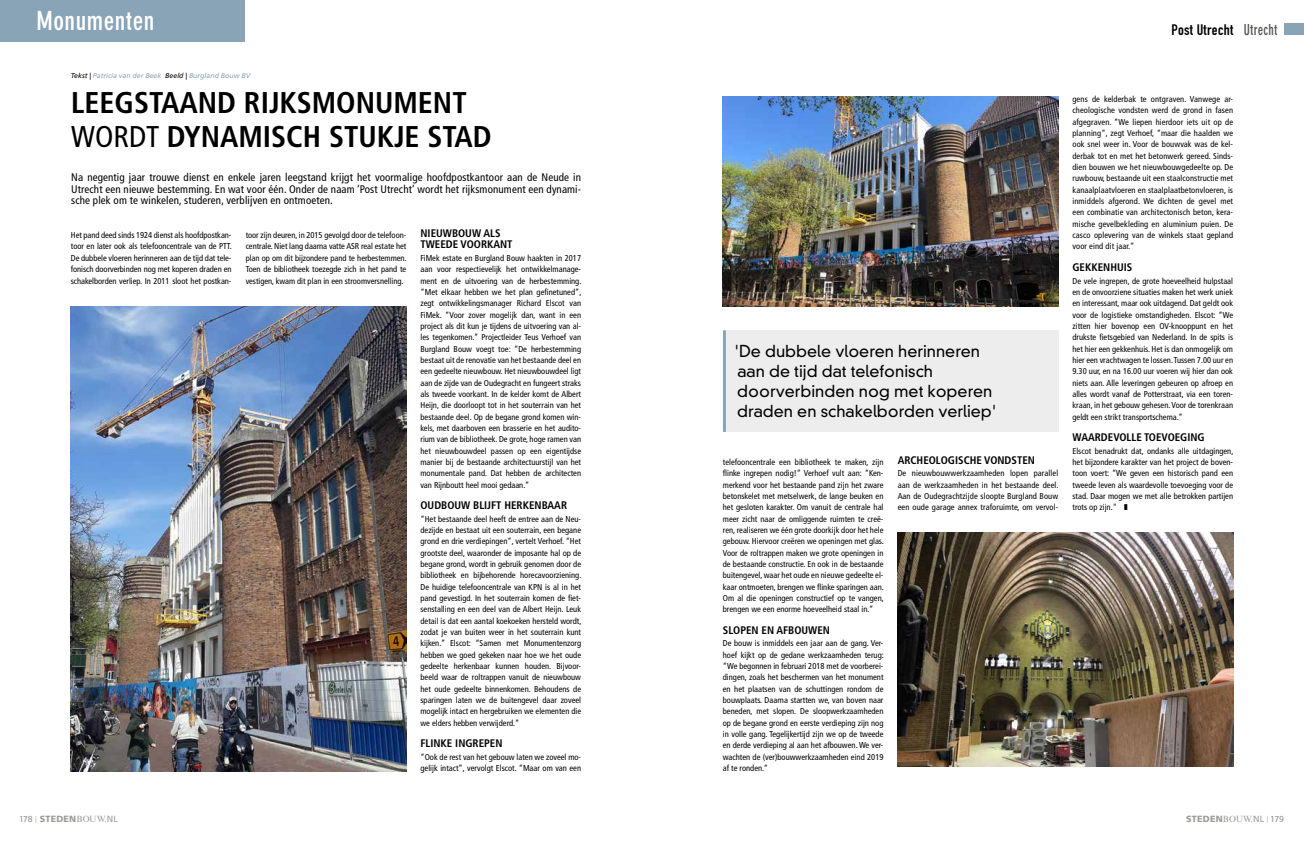
<style>
.page{position:relative;width:1304px;height:842px;background:#fff}
.page>*{position:absolute;margin:0;border:0;box-sizing:border-box;transform-origin:0 0}
.t1{font:700 condensed 30px/34px "Frutiger LT Std";color:#000}
.t2{font:700 condensed 26px "DIN Neuzeit Grotesk Std";letter-spacing:.02em;color:#fff}
.t3{font:300 16px/20px "DIN Neuzeit Grotesk Std";color:#000}
.t4{font:15px "DIN Engschrift Std";letter-spacing:.02em;color:#000;scale:1.04 1}
.t5{font:condensed 11px/11.3px "Frutiger LT Std";letter-spacing:.01em;color:#000;text-align:justify}
.t6{font:700 condensed 11px/11.3px "Frutiger LT Std";color:#000}
.t7{font:900 9px "Frutiger LT Std";letter-spacing:.02em;color:#9d9d9c}
.t8{font:condensed 8.5px/11.3px "Frutiger LT Std";color:#000;text-align:justify}
.t9{font:italic 7px "Frutiger LT Std";color:#89a4b6}
.s1{color:#000}
.s2{font-weight:400}
.s3{font-family:"DIN Neuzeit Grotesk Std";font-weight:700;font-stretch:condensed;color:#575756}
.s4{font-family:"Quay Sans ITC Std";font-weight:500}
.s5{font-family:"Quay Sans ITC Std";font-weight:400;font-size:7px}
.s6{font-family:"Times New Roman MT Std";font-weight:400}
</style>
<div class="page">
<div style="left:1284px;top:24px;width:20px;height:11px;background:#89a4b6"></div>
<div style="left:0;top:0;width:244px;height:41px;background:#89a4b6"></div>
<img style="left:71px;top:306px;width:335px;height:465px">
<div style="left:723px;top:330px;width:335px;height:102px;background:#ededed"></div>
<hr style="left:723px;top:330px;width:3px;height:102px;background:#89a4b6">
<img style="left:723px;top:96px;width:335px;height:210px">
<img style="left:898px;top:533px;width:335px;height:233px">
<h2 class="t2" style="left:37px;top:6px;width:119px">Monumenten</h2>
<p class="t9" style="left:71px;top:72px;width:181px"><span class="s1">Tekst |</span> Patricia van der Beek <span class="s1">Beeld |</span> Burgland Bouw BV</p>
<h1 class="t1" style="left:71px;top:85px;width:422px">LEEGSTAAND RIJKSMONUMENT<br><span class="s2">WORDT</span> DYNAMISCH STUKJE STAD</h1>
<p class="t5" style="left:71px;top:172px;width:511px">Na negentig jaar trouwe dienst en enkele jaren leegstand krijgt het voormalige hoofdpostkantoor aan de Neude in Utrecht een nieuwe bestemming. En wat voor één. Onder de naam ‘Post Utrecht’ wordt het rijksmonument een dynami&shy;sche plek om te winkelen, studeren, verblijven en ontmoeten.</p>
<p class="t8" style="left:71px;top:230px;width:162px">Het pand deed sinds 1924 dienst als hoofdpostkan&shy;toor en later ook als telefooncentrale van de PTT.<br>De dubbele vloeren herinneren aan de tijd dat tele&shy;fonisch doorverbinden nog met koperen draden en schakelborden verliep. In 2011 sloot het postkan-</p>
<p class="t8" style="left:246px;top:230px;width:162px">toor zijn deuren, in 2015 gevolgd door de telefoon&shy;centrale. Niet lang daarna vatte ASR real estate het plan op om dit bijzondere pand te herbestemmen.<br>Toen de bibliotheek toezegde zich in het pand te vestigen, kwam dit plan in een stroomversnelling.</p>
<p class="t6" style="left:420px;top:228px;width:94px">NIEUWBOUW ALS<br>TWEEDE VOORKANT</p>
<p class="t8" style="left:420px;top:252px;width:162px">FiMek estate en Burgland Bouw haakten in 2017 aan voor respectievelijk het ontwikkelmanage&shy;ment en de uitvoering van de herbestemming. “Met elkaar hebben we het plan gefinetuned”, zegt ontwikkelingsmanager Richard Elscot van FiMek. “Voor zover mogelijk dan, want in een project als dit kun je tijdens de uitvoering van al&shy;les tegenkomen.” Projectleider Teus Verhoef van Burgland Bouw voegt toe: “De herbestemming bestaat uit de renovatie van het bestaande deel en een gedeelte nieuwbouw. Het nieuwbouwdeel ligt aan de zijde van de Oudegracht en fungeert straks als tweede voorkant. In de kelder komt de Albert Heijn, die doorloopt tot in het souterrain van het bestaande deel. Op de begane grond komen win&shy;kels, met daarboven een brasserie en het audito&shy;rium van de bibliotheek. De grote, hoge ramen van het nieuwbouwdeel passen op een eigentijdse manier bij de bestaande architectuurstijl van het monumentale pand. Dat hebben de architecten van Rijnboutt heel mooi gedaan.”</p>
<p class="t6" style="left:420px;top:500px;width:148px">OUDBOUW BLIJFT HERKENBAAR</p>
<p class="t8" style="left:420px;top:513px;width:162px">“Het bestaande deel heeft de entree aan de Neu&shy;dezijde en bestaat uit een souterrain, een begane grond en drie verdiepingen”, vertelt Verhoef. “Het grootste deel, waaronder de imposante hal op de begane grond, wordt in gebruik genomen door de bibliotheek en bijbehorende horecavoorziening.<br>De huidige telefooncentrale van KPN is al in het pand gevestigd. In het souterrain komen de fiet&shy;senstalling en een deel van de Albert Heijn. Leuk detail is dat een aantal koekoeken hersteld wordt, zodat je van buiten weer in het souterrain kunt kijken.” Elscot: “Samen met Monumentenzorg hebben we goed gekeken naar hoe we het oude gedeelte herkenbaar kunnen houden. Bijvoor&shy;beeld waar de roltrappen vanuit de nieuwbouw het oude gedeelte binnenkomen. Behoudens de sparingen laten we de buitengevel daar zoveel mogelijk intact en hergebruiken we elementen die we elders hebben verwijderd.”</p>
<p class="t6" style="left:420px;top:738px;width:84px">FLINKE INGREPEN</p>
<p class="t8" style="left:420px;top:751px;width:162px">“Ook de rest van het gebouw laten we zoveel mo&shy;gelijk intact”, vervolgt Elscot. “Maar om van een</p>
<h3 class="t4" style="left:1172px;top:21px;width:103px">Post Utrecht <span class="s3">Utrecht</span></h3>
<h3 class="t3" style="left:734px;top:341px;width:264px">'De dubbele vloeren herinneren aan de tijd dat telefonisch doorverbinden nog met koperen draden en schakelborden verliep'</h3>
<p class="t8" style="left:723px;top:456px;width:162px">telefooncentrale een bibliotheek te maken, zijn flinke ingrepen nodig!” Verhoef vult aan: “Ken&shy;merkend voor het bestaande pand zijn het zware betonskelet met metselwerk, de lange beuken en het gesloten karakter. Om vanuit de centrale hal meer zicht naar de omliggende ruimten te creë&shy;ren, realiseren we één grote doorkijk door het hele gebouw. Hiervoor creëren we openingen met glas.<br>Voor de roltrappen maken we grote openingen in de bestaande constructie. En ook in de bestaande buitengevel, waar het oude en nieuwe gedeelte el&shy;kaar ontmoeten, brengen we flinke sparingen aan.<br>Om al die openingen constructief op te vangen, brengen we een enorme hoeveelheid staal in.”</p>
<p class="t6" style="left:723px;top:625px;width:109px">SLOPEN EN AFBOUWEN</p>
<p class="t8" style="left:723px;top:638px;width:162px">De bouw is inmiddels een jaar aan de gang. Ver&shy;hoef kijkt op de gedane werkzaamheden terug: “We begonnen in februari 2018 met de voorberei&shy;dingen, zoals het beschermen van het monument en het plaatsen van de schuttingen rondom de bouwplaats. Daarna startten we, van boven naar beneden, met slopen. De sloopwerkzaamheden op de begane grond en eerste verdieping zijn nog in volle gang. Tegelijkertijd zijn we op de tweede en derde verdieping al aan het afbouwen. We ver&shy;wachten de (ver)bouwwerkzaamheden eind 2019 af te ronden.”</p>
<p class="t6" style="left:898px;top:454px;width:139px">ARCHEOLOGISCHE VONDSTEN</p>
<p class="t8" style="left:898px;top:468px;width:162px">De nieuwbouwwerkzaamheden lopen parallel aan de werkzaamheden in het bestaande deel.<br>Aan de Oudegrachtzijde sloopte Burgland Bouw een oude garage annex traforuimte, om vervol-</p>
<p class="t8" style="left:1072px;top:94px;width:162px">gens de kelderbak te ontgraven. Vanwege ar&shy;cheologische vondsten werd de grond in fasen afgegraven. “We liepen hierdoor iets uit op de planning”, zegt Verhoef, “maar die haalden we ook snel weer in. Voor de bouwvak was de kel&shy;derbak tot en met het betonwerk gereed. Sinds&shy;dien bouwen we het nieuwbouwgedeelte op. De ruwbouw, bestaande uit een staalconstructie met kanaalplaatvloeren en staalplaatbetonvloeren, is inmiddels afgerond. We dichten de gevel met een combinatie van architectonisch beton, kera&shy;mische gevelbekleding en aluminium puien. De casco oplevering van de winkels staat gepland voor eind dit jaar.”</p>
<p class="t6" style="left:1072px;top:262px;width:61px">GEKKENHUIS</p>
<p class="t8" style="left:1072px;top:275px;width:162px">De vele ingrepen, de grote hoeveelheid hulpstaal en de onvoorziene situaties maken het werk uniek en interessant, maar ook uitdagend. Dat geldt ook voor de logistieke omstandigheden. Elscot: “We zitten hier bovenop een OV-knooppunt en het drukste fietsgebied van Nederland. In de spits is het hier een gekkenhuis. Het is dan onmogelijk om hier een vrachtwagen te lossen. Tussen 7.00 uur en 9.30 uur, en na 16.00 uur voeren wij hier dan ook niets aan. Alle leveringen gebeuren op afroep en alles wordt vanaf de Potterstraat, via een toren&shy;kraan, in het gebouw gehesen. Voor de torenkraan geldt een strikt transportschema.”</p>
<p class="t6" style="left:1072px;top:432px;width:134px">WAARDEVOLLE TOEVOEGING</p>
<p class="t8" style="left:1072px;top:445px;width:162px">Elscot benadrukt dat, ondanks alle uitdagingen, het bijzondere karakter van het project de boven&shy;toon voert: “We geven een historisch pand een tweede leven als waardevolle toevoeging voor de stad. Daar mogen we met alle betrokken partijen trots op zijn." ❚</p>
<p class="t7" style="left:19px;top:813px;width:100px"><span class="s4">178</span> <span class="s5">|</span> STEDEN<span class="s6">BOUW.</span><span class="s2">NL</span></p>
<p class="t7" style="left:1186px;top:813px;width:99px">STEDEN<span class="s6">BOUW.</span><span class="s2">NL</span> <span class="s5">|</span> <span class="s4">179</span></p>
</div>
